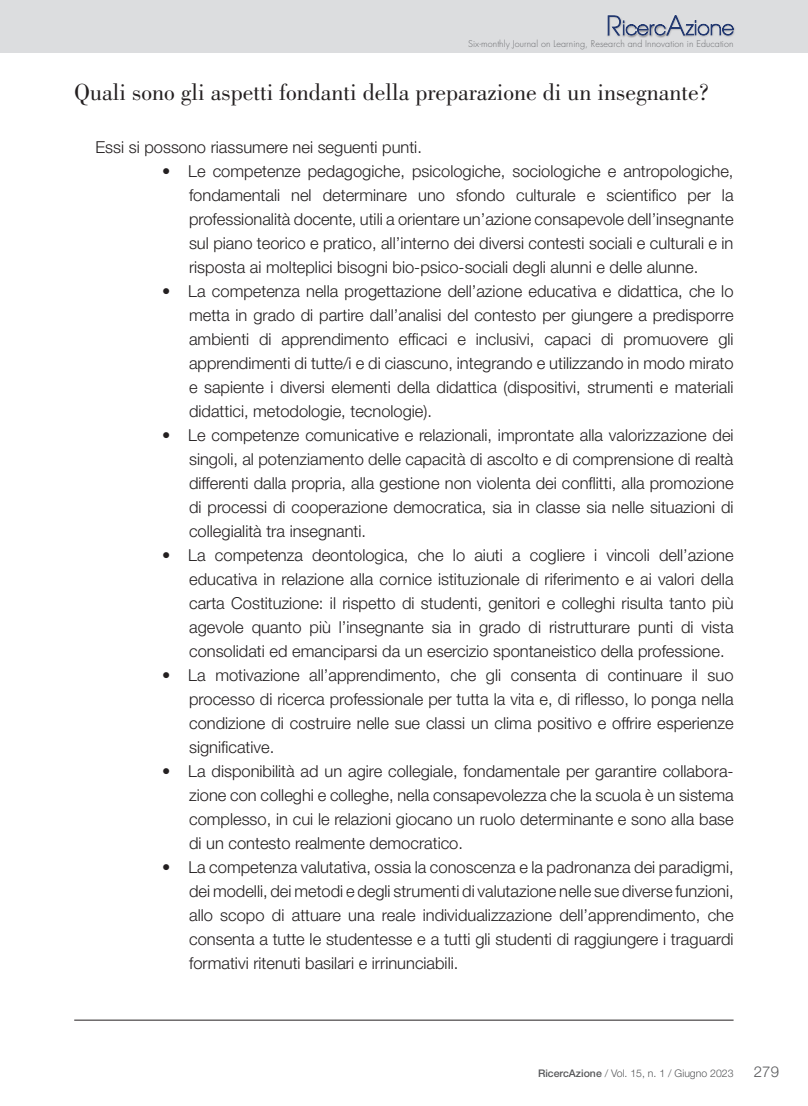
<style>
.page{position:relative;width:808px;height:1106px;background:#fff}
.page>*{position:absolute;margin:0;border:0;box-sizing:border-box;transform-origin:0 0}
.t1{font:24px "Bodoni";color:#231f20}
.t2{font:300 16.5px/24px "Helvetica Neue LT Std";color:#231f20;text-align:justify}
.t3{font:300 15px "Helvetica Neue LT Std";color:#57585a}
.t4{font:300 10.5px "Helvetica Neue LT Std";color:#57585a}
.t5{font:300 9px "Futura";letter-spacing:.01em;color:#6c6d70}
.s1{font-weight:500}
</style>
<div class="page">
<div style="left:0;top:0;width:808px;height:53px;background:#dcdddf"></div>
<div style="left:606px;top:15px;width:18px;height:23px;background:#231f20;opacity:.3"></div>
<div style="left:621px;top:19px;width:47px;height:19px;background:#231f20;opacity:.5"></div>
<div style="left:664px;top:13px;width:20px;height:24px;background:#dcdddf"></div>
<div style="left:665px;top:14px;width:22px;height:24px;background:#dcdddf"></div>
<div style="left:684px;top:19px;width:52px;height:19px;background:#231f20;opacity:.3"></div>
<svg style="left:608px;top:15px;width:126px;height:21px"></svg>
<hr style="left:74px;top:1019px;width:659px;height:1px;background:#231f20">
<p class="t5" style="left:468px;top:38px;width:267px">Six-monthly Journal on Learning, Research and Innovation in Education</p>
<h1 class="t1" style="left:74px;top:79px;width:637px">Quali sono gli aspetti fondanti della preparazione di un insegnante?</h1>
<p class="t2" style="left:96px;top:134px;width:328px">Essi si possono riassumere nei seguenti punti.</p>
<p class="t2" style="left:189px;top:158px;width:546px;text-indent:-27px">• Le competenze pedagogiche, psicologiche, sociologiche e antropologiche, fondamentali nel determinare uno sfondo culturale e scientifico per la professionalità docente, utili a orientare un’azione consapevole dell’insegnante sul piano teorico e pratico, all’interno dei diversi contesti sociali e culturali e in risposta ai molteplici bisogni bio-psico-sociali degli alunni e delle alunne.</p>
<p class="t2" style="left:189px;top:278px;width:546px;text-indent:-27px">• La competenza nella progettazione dell’azione educativa e didattica, che lo metta in grado di partire dall’analisi del contesto per giungere a predisporre ambienti di apprendimento efficaci e inclusivi, capaci di promuovere gli apprendimenti di tutte/i e di ciascuno, integrando e utilizzando in modo mirato e sapiente i diversi elementi della didattica (dispositivi, strumenti e materiali didattici, metodologie, tecnologie).</p>
<p class="t2" style="left:189px;top:422px;width:546px;text-indent:-27px">• Le competenze comunicative e relazionali, improntate alla valorizzazione dei singoli, al potenziamento delle capacità di ascolto e di comprensione di realtà differenti dalla propria, alla gestione non violenta dei conflitti, alla promozione di processi di cooperazione democratica, sia in classe sia nelle situazioni di collegialità tra insegnanti.</p>
<p class="t2" style="left:189px;top:542px;width:546px;text-indent:-27px">• La competenza deontologica, che lo aiuti a cogliere i vincoli dell’azione educativa in relazione alla cornice istituzionale di riferimento e ai valori della carta Costituzione: il rispetto di studenti, genitori e colleghi risulta tanto più agevole quanto più l’insegnante sia in grado di ristrutturare punti di vista consolidati ed emanciparsi da un esercizio spontaneistico della professione.</p>
<p class="t2" style="left:189px;top:662px;width:546px;text-indent:-27px">• La motivazione all’apprendimento, che gli consenta di continuare il suo processo di ricerca professionale per tutta la vita e, di riflesso, lo ponga nella condizione di costruire nelle sue classi un clima positivo e offrire esperienze significative.</p>
<p class="t2" style="left:189px;top:758px;width:546px;text-indent:-27px">• La disponibilità ad un agire collegiale, fondamentale per garantire collabora&shy;zione con colleghi e colleghe, nella consapevolezza che la scuola è un sistema complesso, in cui le relazioni giocano un ruolo determinante e sono alla base di un contesto realmente democratico.</p>
<p class="t2" style="left:189px;top:854px;width:546px;text-indent:-27px">• La competenza valutativa, ossia la conoscenza e la padronanza dei paradigmi, dei modelli, dei metodi e degli strumenti di valutazione nelle sue diverse funzioni, allo scopo di attuare una reale individualizzazione dell’apprendimento, che consenta a tutte le studentesse e a tutti gli studenti di raggiungere i traguardi formativi ritenuti basilari e irrinunciabili.</p>
<p class="t4" style="left:538px;top:1067px;width:197px"><span class="s1">RicercAzione</span> / Vol. 15, n. 1 / Giugno 2023</p>
<p class="t3" style="left:754px;top:1062px;width:27px">279</p>
</div>
